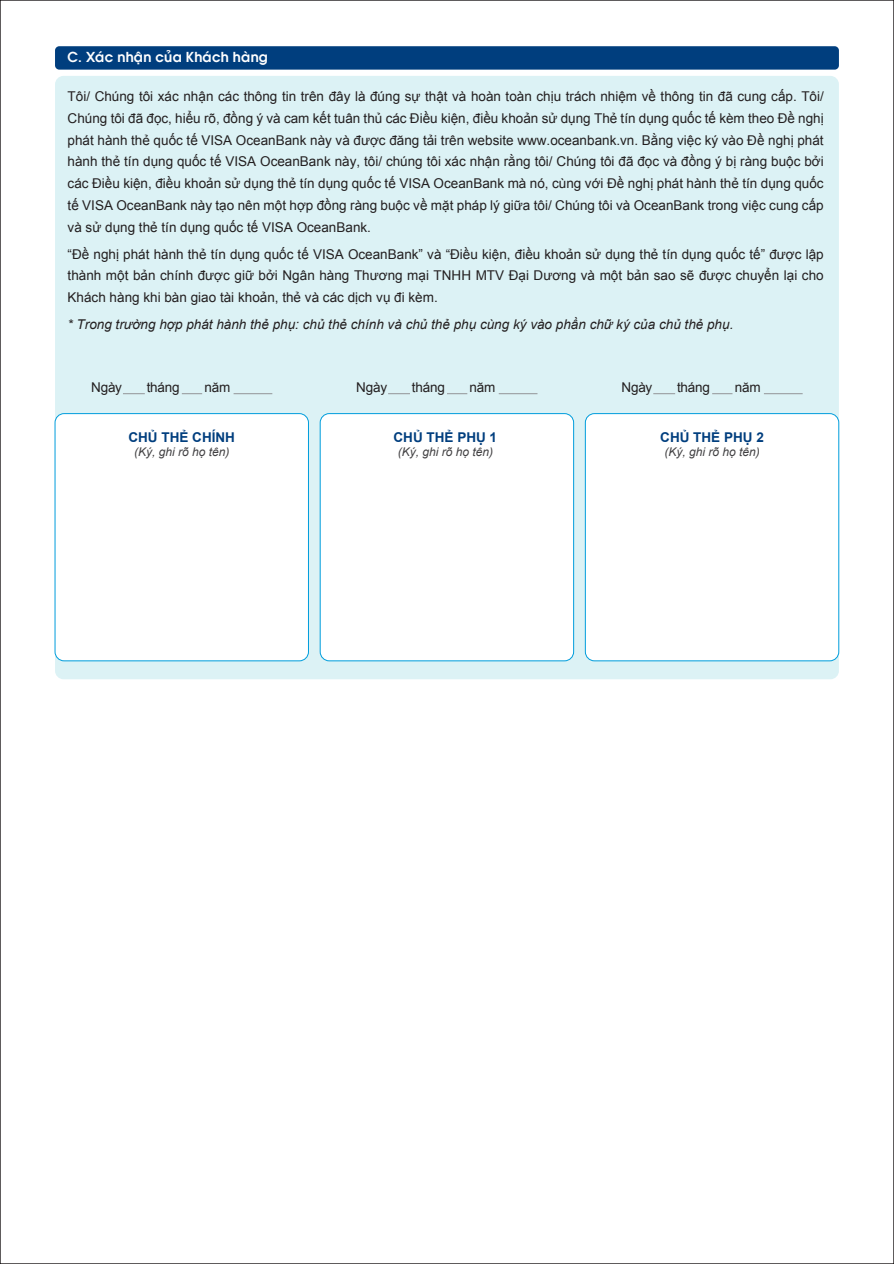
<style>
.page{position:relative;width:894px;height:1264px;background:#fff}
.page>*{position:absolute;margin:0;border:0;box-sizing:border-box;transform-origin:0 0}
.t1{font:13.5px/21.8px "Arial";color:#231f20;text-align:justify}
.t2{font:italic 13.5px "Arial";color:#231f20}
.t3{font:700 13.5px "Arial";color:#003e7e}
.t4{font:13.5px "VNI Avo Bold";color:#fff}
.t5{font:italic 12px "Arial";color:#414042}
</style>
<div class="page">
<div style="left:55px;top:46px;width:783px;height:24px;background:#003e7e;border-radius:4px"></div>
<div style="left:55px;top:76px;width:783px;height:603px;background:#dcf2f5;border-radius:9px"></div>
<svg style="left:123px;top:393px;width:22px;height:1px"></svg>
<svg style="left:182px;top:393px;width:20px;height:1px"></svg>
<hr style="left:233px;top:393px;width:39px;height:1px;background:#939598">
<svg style="left:388px;top:393px;width:22px;height:1px"></svg>
<svg style="left:447px;top:393px;width:20px;height:1px"></svg>
<hr style="left:498px;top:393px;width:39px;height:1px;background:#939598">
<svg style="left:653px;top:393px;width:22px;height:1px"></svg>
<svg style="left:712px;top:393px;width:20px;height:1px"></svg>
<hr style="left:763px;top:393px;width:39px;height:1px;background:#939598">
<div style="left:55px;top:413px;width:253px;height:247px;background:#fff;border-radius:9px"></div>
<div style="left:55px;top:413px;width:254px;height:248px;border:1px solid #009ddc;border-radius:9px"></div>
<div style="left:585px;top:413px;width:253px;height:247px;background:#fff;border-radius:9px"></div>
<div style="left:585px;top:413px;width:254px;height:248px;border:1px solid #009ddc;border-radius:9px"></div>
<div style="left:320px;top:413px;width:253px;height:247px;background:#fff;border-radius:9px"></div>
<div style="left:320px;top:413px;width:254px;height:248px;border:1px solid #009ddc;border-radius:9px"></div>
<p class="t4" style="left:68px;top:45px;width:202px">C. Xaùc nhaän cuûa Khaùch haøng</p>
<p class="t1" style="left:68px;top:85px;width:757px">Tôi/ Chúng tôi xác nhận các thông tin trên đây là đúng sự thật và hoàn toàn chịu trách nhiệm về thông tin đã cung cấp. Tôi/ Chúng tôi đã đọc, hiểu rõ, đồng ý và cam kết tuân thủ các Điều kiện, điều khoản sử dụng Thẻ tín dụng quốc tế kèm theo Đề nghị phát hành thẻ quốc tế VISA OceanBank này và được đăng tải trên website www.oceanbank.vn. Bằng việc ký vào Đề nghị phát hành thẻ tín dụng quốc tế VISA OceanBank này, tôi/ chúng tôi xác nhận rằng tôi/ Chúng tôi đã đọc và đồng ý bị ràng buộc bởi các Điều kiện, điều khoản sử dụng thẻ tín dụng quốc tế VISA OceanBank mà nó, cùng với Đề nghị phát hành thẻ tín dụng quốc tế VISA OceanBank này tạo nên một hợp đồng ràng buộc về mặt pháp lý giữa tôi/ Chúng tôi và OceanBank trong việc cung cấp và sử dụng thẻ tín dụng quốc tế VISA OceanBank.</p>
<p class="t1" style="left:68px;top:243px;width:757px">“Đề nghị phát hành thẻ tín dụng quốc tế VISA OceanBank” và “Điều kiện, điều khoản sử dụng thẻ tín dụng quốc tế” được lập thành một bản chính được giữ bởi Ngân hàng Thương mại TNHH MTV Đại Dương và một bản sao sẽ được chuyển lại cho Khách hàng khi bàn giao tài khoản, thẻ và các dịch vụ đi kèm.</p>
<p class="t2" style="left:68px;top:315px;width:667px">* Trong trường hợp phát hành thẻ phụ: chủ thẻ chính và chủ thẻ phụ cùng ký vào phần chữ ký của chủ thẻ phụ.</p>
<p class="t1" style="left:91px;top:376px;width:32px">Ngày</p>
<p class="t1" style="left:147px;top:376px;width:34px">tháng</p>
<p class="t1" style="left:204px;top:376px;width:27px">năm</p>
<p class="t1" style="left:356px;top:376px;width:32px">Ngày</p>
<p class="t1" style="left:412px;top:376px;width:34px">tháng</p>
<p class="t1" style="left:469px;top:376px;width:27px">năm</p>
<p class="t1" style="left:621px;top:376px;width:32px">Ngày</p>
<p class="t1" style="left:677px;top:376px;width:34px">tháng</p>
<p class="t1" style="left:734px;top:376px;width:27px">năm</p>
<p class="t3" style="left:128px;top:427px;width:108px">CHỦ THẺ CHÍNH</p>
<p class="t5" style="left:134px;top:444px;width:97px">(Ký, ghi rõ họ tên)</p>
<p class="t3" style="left:393px;top:427px;width:105px">CHỦ THẺ PHỤ 1</p>
<p class="t5" style="left:397px;top:444px;width:97px">(Ký, ghi rõ họ tên)</p>
<p class="t3" style="left:660px;top:427px;width:105px">CHỦ THẺ PHỤ 2</p>
<p class="t5" style="left:664px;top:444px;width:97px">(Ký, ghi rõ họ tên)</p>
</div>
